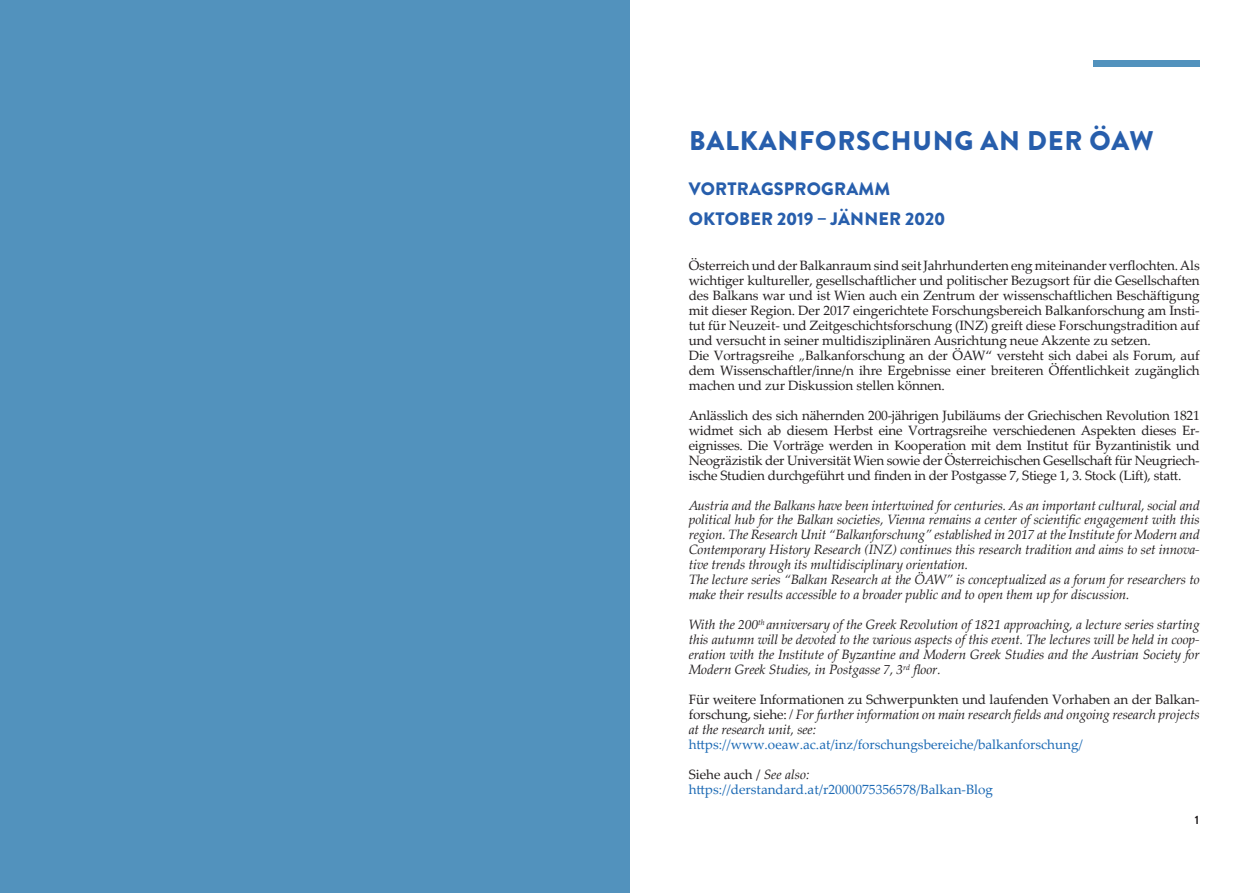
<style>
.page{position:relative;width:1259px;height:893px;background:#fff}
.page>*{position:absolute;margin:0;border:0;box-sizing:border-box;transform-origin:0 0}
.t1{font:900 27px "Brandon Grotesque";letter-spacing:.03em;color:#275eac}
.t2{font:900 18px/30px "Brandon Grotesque";letter-spacing:.01em;color:#275eac}
.t3{font:13.5px/15px "Palatino Linotype";letter-spacing:-.01em;color:#231f20}
.t4{font:italic 13.5px/15px "Palatino Linotype";letter-spacing:-.01em;color:#231f20;text-align:justify}
.t5{font:13.5px/15px "Palatino Linotype";color:#1b69b4}
.t6{font:700 12px "Brandon Grotesque";color:#231f20}
.s1{font-style:italic}
.s2{font-style:normal}
.s3{color:#231f20}
.s4{font-style:italic;color:#231f20}
</style>
<div class="page">
<div style="left:1093px;top:60px;width:106px;height:7px;background:#5292bd"></div>
<div style="left:0;top:0;width:629px;height:893px;background:#5292bd"></div>
<h1 class="t1" style="left:689px;top:121px;width:466px">BALKANFORSCHUNG AN DER ÖAW</h1>
<h2 class="t2" style="left:689px;top:174px;width:258px">VORTRAGSPROGRAMM<br>OKTOBER 2019 – JÄNNER 2020</h2>
<p class="t3" style="left:688px;top:257px;width:512px">Österreich und der Balkanraum sind seit Jahrhunderten eng miteinander verflochten. Als wichtiger kultureller, gesellschaftlicher und politischer Bezugsort für die Gesellschaften des Balkans war und ist Wien auch ein Zentrum der wissenschaftlichen Beschäftigung mit dieser Region. Der 2017 eingerichtete Forschungsbereich Balkanforschung am Insti&shy;tut für Neuzeit- und Zeitgeschichtsforschung (INZ) greift diese Forschungstradition auf und versucht in seiner multidisziplinären Ausrichtung neue Akzente zu setzen.<br>Die Vortragsreihe <span class="s1">„</span>Balkanforschung an der ÖAW“ versteht sich dabei als Forum, auf dem Wissenschaftler/inne/n ihre Ergebnisse einer breiteren Öffentlichkeit zugänglich machen und zur Diskussion stellen können.</p>
<p class="t3" style="left:688px;top:407px;width:512px;text-align:justify">Anlässlich des sich nähernden 200-jährigen Jubiläums der Griechischen Revolution 1821 widmet sich ab diesem Herbst eine Vortragsreihe verschiedenen Aspekten dieses Er&shy;eignisses. Die Vorträge werden in Kooperation mit dem Institut für Byzantinistik und Neogräzistik der Universität Wien sowie der Österreichischen Gesellschaft für Neugriech&shy;ische Studien durchgeführt und finden in der Postgasse 7, Stiege 1, 3. Stock (Lift), statt.</p>
<p class="t4" style="left:688px;top:497px;width:512px;text-align:left">Austria and the Balkans have been intertwined for centuries. As an important cultural, social and political hub for the Balkan societies, Vienna remains a center of scientific engagement with this region. The Research Unit “Balkanforschung” established in 2017 at the Institute for Modern and Contemporary History Research (INZ) continues this research tradition and aims to set innova&shy;tive trends through its multidisciplinary orientation.<br>The lecture series “Balkan Research at the ÖAW” is conceptualized as a forum for researchers to make their results accessible to a broader public and to open them up for discussion.</p>
<p class="t4" style="left:688px;top:617px;width:512px">With the 200<sup>th</sup> anniversary of the Greek Revolution of 1821 approaching, a lecture series starting this autumn will be devoted to the various aspects of this event. The lectures will be held in coop&shy;eration with the Institute of Byzantine and Modern Greek Studies and the Austrian Society for Modern Greek Studies, in Postgasse 7, 3<sup>rd</sup> floor.</p>
<p class="t4" style="left:688px;top:692px;width:512px"><span class="s2">Für weitere Informationen zu Schwerpunkten und laufenden Vorhaben an der Balkan&shy;forschung, siehe:</span> / For further information on main research fields and ongoing research projects at the research unit, see:</p>
<p class="t5" style="left:688px;top:737px;width:396px">https://www.oeaw.ac.at/inz/forschungsbereiche/balkanforschung/</p>
<p class="t5" style="left:688px;top:767px;width:306px"><span class="s3">Siehe auch /</span> <span class="s4">See also: </span>https://derstandard.at/r2000075356578/Balkan-Blog</p>
<p class="t6" style="left:1194px;top:812px;width:6px">1</p>
</div>
